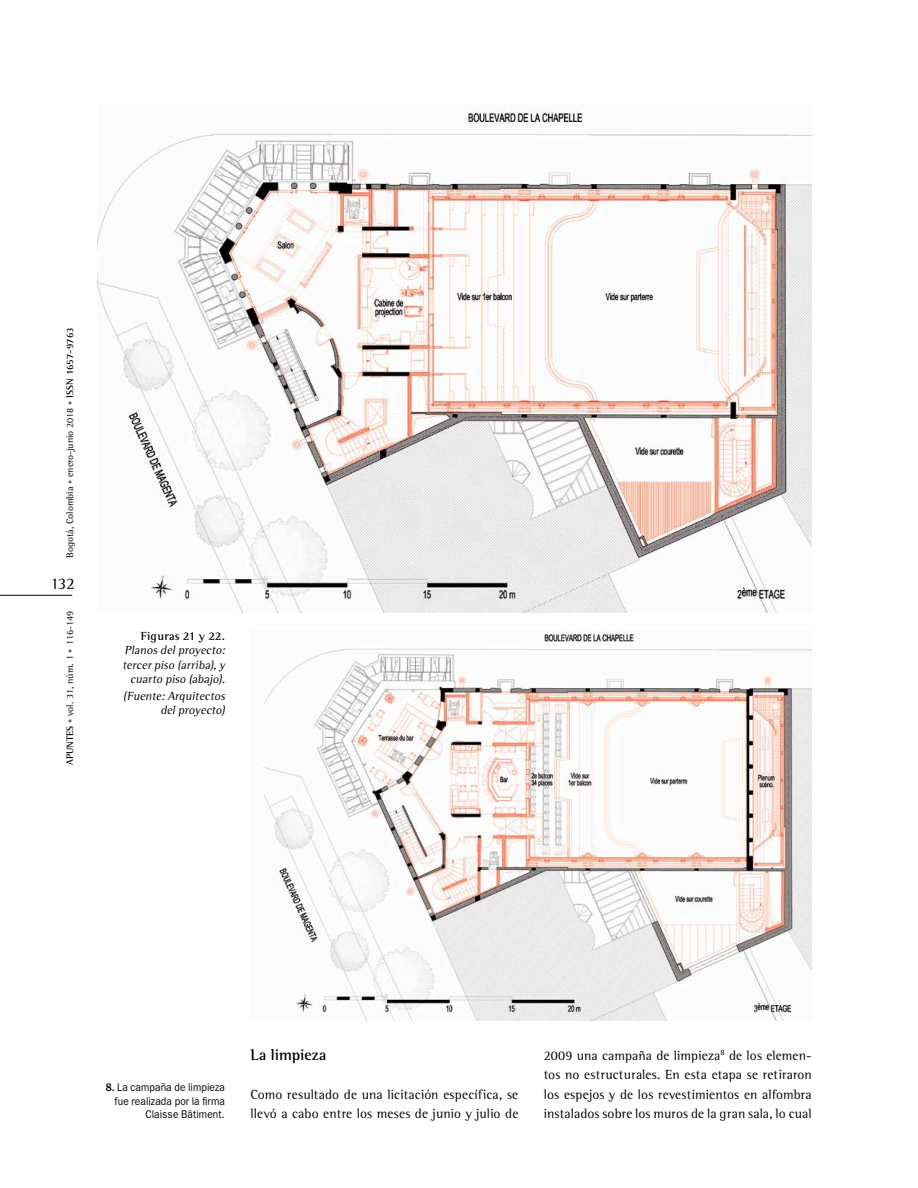
<style>
.page{position:relative;width:918px;height:1188px;background:#fff}
.page>*{position:absolute;margin:0;border:0;box-sizing:border-box;transform-origin:0 0}
.t1{font:16.5px "Agfa Rotis Semi Serif";color:#000}
.Subtitulo{font:700 15.75px "Agfa Rotis Semi Serif";letter-spacing:-.005em;color:#000}
.Body_Inicio{font:13.5px/19.5px "Agfa Rotis Semi Serif";letter-spacing:.01em;color:#000}
.Pie_de_Foto_Texto{font:italic 12px/14.4px "Agfa Rotis Semi Serif";color:#000;text-align:right}
.Pie_de_Foto_Subtítul{font:700 12px "Agfa Rotis Semi Serif";letter-spacing:.005em;color:#000}
.t2{font:11.25px/13.5px "ITC Franklin Gothic Std";letter-spacing:.01em;color:#000;text-align:right;scale:.9 1}
.t3{font:9.75px "Agfa Rotis Semi Serif";color:#000}
.s1{font-size:8.25px;color:#636466}
.s2{font-weight:700}
.s3{font-weight:500}
</style>
<div class="page">
<hr style="left:0;top:595px;width:72px;height:1px;background:#000">
<img style="left:98px;top:110px;width:714px;height:502px">
<img style="left:263px;top:632px;width:549px;height:389px">
<p class="t3" style="left:64px;top:558px;width:232px;rotate:-90deg">Bogotá, Colombia <span class="s1">•</span> enero-junio 2018 <span class="s1">•</span> <span class="s2">ISSN 1657-9763</span></p>
<p class="t1" style="left:51px;top:574px;width:26px">132</p>
<p class="t3" style="left:64px;top:765px;width:155px;rotate:-90deg"><span class="s2">APUNTES</span> <span class="s1">•</span> vol. 31, núm. 1 <span class="s1">•</span> 116-149</p>
<p class="Pie_de_Foto_Subtítul" style="left:141px;top:629px;width:86px">Figuras 21 y 22.</p>
<p class="Pie_de_Foto_Texto" style="left:122px;top:643px;width:106px">Planosdelproyecto: tercerpiso (arriba),y cuarto piso (abajo).</p>
<p class="Pie_de_Foto_Texto" style="left:123px;top:688px;width:106px">(Fuente:Arquitectos delproyecto)</p>
<p class="t2" style="left:106px;top:1081px;width:134px"><span class="s3">8.</span> La campaña de limpieza fue realizada por la firma<br>Claisse Bâtiment.</p>
<p class="Subtitulo" style="left:250px;top:1045px;width:77px">La limpieza</p>
<p class="Body_Inicio" style="left:250px;top:1084px;width:269px">Como resultado de una licitación específica, se llevó a cabo entre los meses de junio y julio de</p>
<p class="Body_Inicio" style="left:544px;top:1045px;width:269px;text-align:justify">2009 una campaña de limpieza<sup>8</sup> de los elemen&shy;tos no estructurales. En esta etapa se retiraron los espejos y de los revestimientos en alfombra instalados sobre los muros de la gran sala, lo cual</p>
</div>
